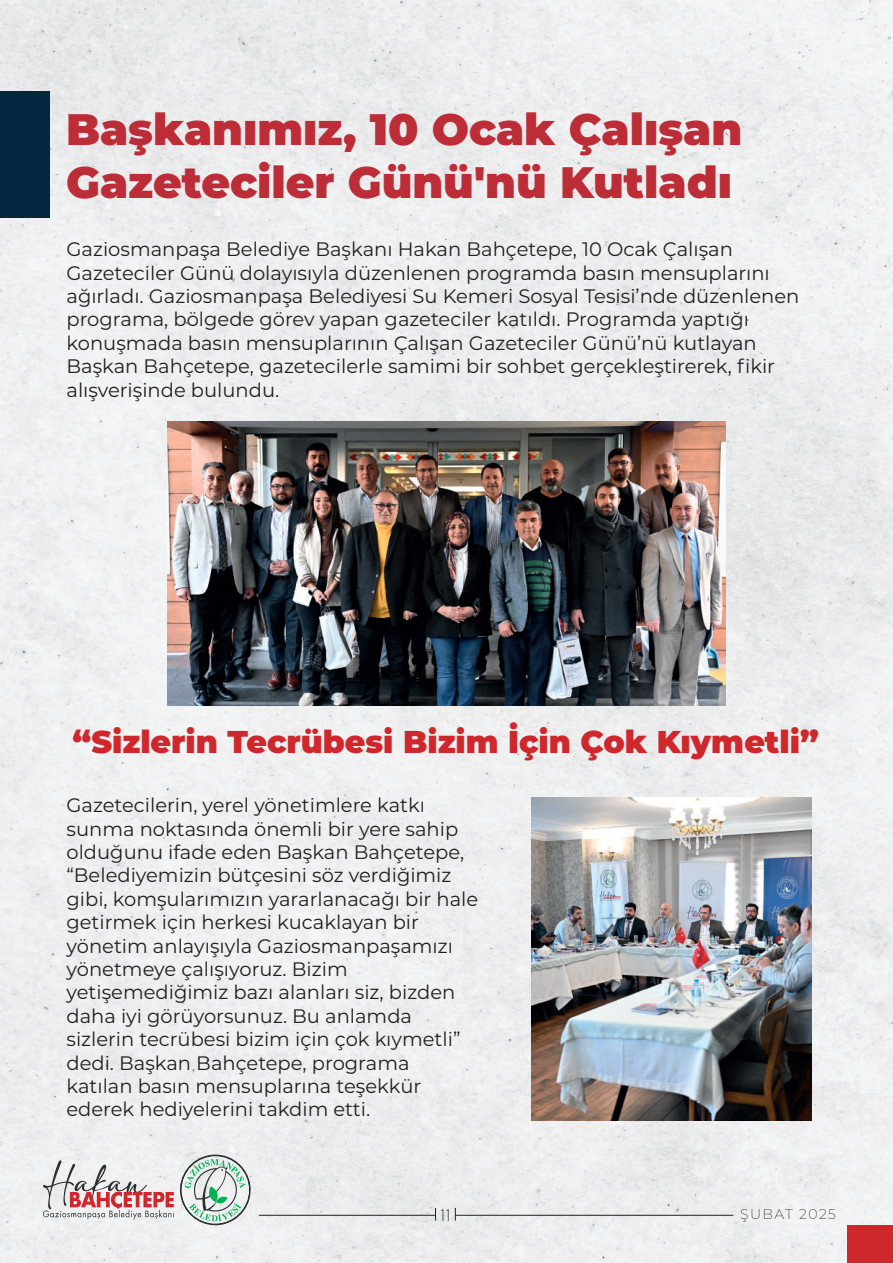
<style>
.page{position:relative;width:893px;height:1263px;background:#eeeeef}
.page>*{position:absolute;margin:0;border:0;box-sizing:border-box;transform-origin:0 0}
.t1{font:900 43.95px/52.8px "Montserrat";color:#bc2d37}
.t2{font:900 31.5px "Montserrat";color:#ce282c}
.t3{font:19.5px/23.4px "Montserrat";color:#231f20}
.t4{font:200 13.95px "Montserrat";letter-spacing:.1em;color:#231f20}
</style>
<div class="page">
<svg style="left:43px;top:1154px;width:210px;height:71px"></svg>
<hr style="left:455px;top:1215px;width:278px;height:1px;background:#231f20">
<hr style="left:259px;top:1215px;width:176px;height:1px;background:#231f20">
<div style="left:848px;top:1225px;width:45px;height:38px;background:#ce282c"></div>
<svg style="left:455px;top:1208px;width:1px;height:12px"></svg>
<img style="left:167px;top:421px;width:558px;height:284px">
<div style="left:0;top:92px;width:50px;height:126px;background:#03273e"></div>
<img style="left:532px;top:798px;width:279px;height:322px">
<svg style="left:435px;top:1208px;width:14px;height:12px"></svg>
<h1 class="t1" style="left:66px;top:100px;width:678px">Başkanımız, 10 Ocak Çalışan<br>Gazeteciler Günü'nü Kutladı</h1>
<p class="t3" style="left:66px;top:237px;width:734px">Gaziosmanpaşa Belediye Başkanı Hakan Bahçetepe, 10 Ocak Çalışan Gazeteciler Günü dolayısıyla düzenlenen programda basın mensuplarını ağırladı. Gaziosmanpaşa Belediyesi Su Kemeri Sosyal Tesisi’nde düzenlenen programa, bölgede görev yapan gazeteciler katıldı. Programda yaptığı konuşmada basın mensuplarının Çalışan Gazeteciler Günü’nü kutlayan Başkan Bahçetepe, gazetecilerle samimi bir sohbet gerçekleştirerek, fikir alışverişinde bulundu.</p>
<h2 class="t2" style="left:72px;top:718px;width:748px">“Sizlerin Tecrübesi Bizim İçin Çok Kıymetli”</h2>
<p class="t3" style="left:66px;top:793px;width:413px">Gazetecilerin, yerel yönetimlere katkı sunma noktasında önemli bir yere sahip olduğunu ifade eden Başkan Bahçetepe, “Belediyemizin bütçesini söz verdiğimiz gibi, komşularımızın yararlanacağı bir hale getirmek için herkesi kucaklayan bir yönetim anlayışıyla Gaziosmanpaşamızı yönetmeye çalışıyoruz. Bizim yetişemediğimiz bazı alanları siz, bizden daha iyi görüyorsunuz. Bu anlamda sizlerin tecrübesi bizim için çok kıymetli” dedi. Başkan Bahçetepe, programa katılan basın mensuplarına teşekkür ederek hediyelerini takdim etti.</p>
<p class="t4" style="left:740px;top:1205px;width:97px">ŞUBAT 2025</p>
</div>
